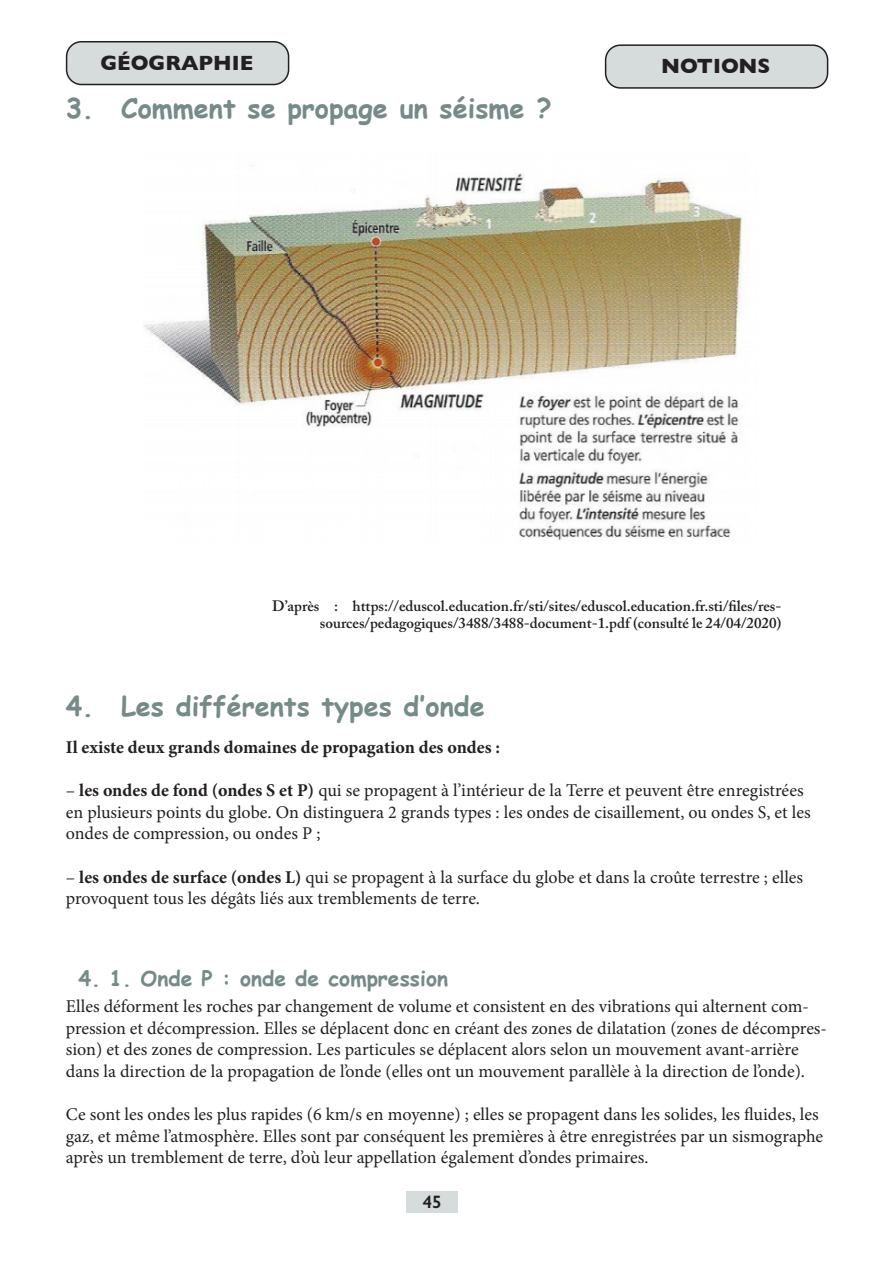
<style>
.page{position:relative;width:893px;height:1263px;background:#fff}
.page>*{position:absolute;margin:0;border:0;box-sizing:border-box;transform-origin:0 0}
.t1{font:700 27px "Comic Sans MS";color:#758b88}
.t2{font:700 21px "Comic Sans MS";color:#758b88}
.t3{font:700 21px "Gill Sans";color:#231f20}
.t4{font:18px/21.6px "Minion Pro";color:#231f20}
.t5{font:700 18px "Minion Pro";color:#231f20}
.t6{font:600 18px "Gill Sans";color:#231f20}
.Légende{font:600 15px/17.2px "Adobe Caslon Pro";color:#231f20;text-align:right}
.s1{font-weight:700}
</style>
<div class="page">
<div style="left:67px;top:42px;width:222px;height:42px;background:#d6dcdb;border-radius:15px"></div>
<div style="left:66px;top:41px;width:223px;height:44px;border:2px solid #231f20;border-radius:15px"></div>
<div style="left:606px;top:45px;width:222px;height:43px;background:#d6dcdb;border-radius:15px"></div>
<div style="left:605px;top:44px;width:223px;height:45px;border:2px solid #231f20;border-radius:15px"></div>
<div style="left:406px;top:1191px;width:52px;height:21px;background:#d6dcdb"></div>
<img style="left:144px;top:173px;width:601px;height:368px">
<p class="t3" style="left:100px;top:46px;width:154px">GÉOGRAPHIE</p>
<p class="t3" style="left:661px;top:49px;width:111px">NOTIONS</p>
<p class="t1" style="left:66px;top:89px;width:487px">3. Comment se propage un séisme ?</p>
<p class="Légende" style="left:272px;top:597px;width:511px">D’après : https://eduscol.education.fr/sti/sites/eduscol.education.fr.sti/files/res&shy;sources/pedagogiques/3488/3488-document-1.pdf (consulté le 24/04/2020)</p>
<p class="t1" style="left:66px;top:687px;width:420px">4. Les différents types d’onde</p>
<p class="t5" style="left:66px;top:735px;width:436px">Il existe deux grands domaines de propagation des ondes :</p>
<p class="t4" style="left:66px;top:780px;width:746px">– <span class="s1">les ondes de fond (ondes S et P)</span> qui se propagent à l’intérieur de la Terre et peuvent être enregistrées en plusieurs points du globe. On distinguera 2 grands types : les ondes de cisaillement, ou ondes S, et les ondes de compression, ou ondes P ;</p>
<p class="t4" style="left:66px;top:866px;width:739px">– <span class="s1">les ondes de surface (ondes L)</span> qui se propagent à la surface du globe et dans la croûte terrestre ; elles provoquent tous les dégâts liés aux tremblements de terre.</p>
<p class="t2" style="left:79px;top:963px;width:371px">4. 1. Onde P : onde de compression</p>
<p class="t4" style="left:66px;top:995px;width:763px">Elles déforment les roches par changement de volume et consistent en des vibrations qui alternent com&shy;pression et décompression. Elles se déplacent donc en créant des zones de dilatation (zones de décompres&shy;sion) et des zones de compression. Les particules se déplacent alors selon un mouvement avant-arrière dans la direction de la propagation de l’onde (elles ont un mouvement parallèle à la direction de l’onde).</p>
<p class="t4" style="left:66px;top:1103px;width:759px">Ce sont les ondes les plus rapides (6 km/s en moyenne) ; elles se propagent dans les solides, les fluides, les gaz, et même l’atmosphère. Elles sont par conséquent les premières à être enregistrées par un sismographe après un tremblement de terre, d’où leur appellation également d’ondes primaires.</p>
<p class="t6" style="left:423px;top:1191px;width:21px">45</p>
</div>
